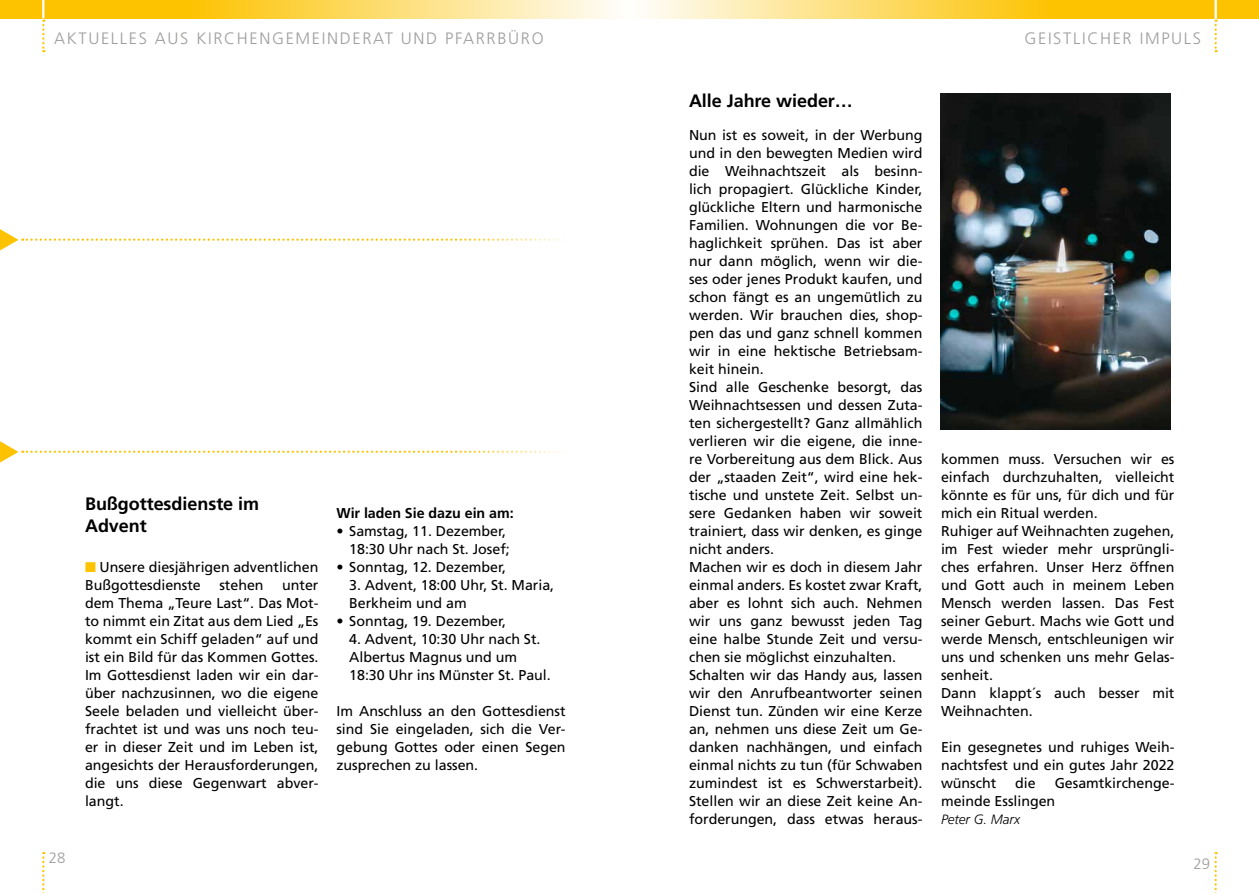
<style>
.page{position:relative;width:1259px;height:893px;background:#fff}
.page>*{position:absolute;margin:0;border:0;box-sizing:border-box;transform-origin:0 0}
.t1{font:700 18px/21.6px "Frutiger";letter-spacing:-.005em;color:#000}
.t2{font:300 16.5px "Frutiger";letter-spacing:.1em;color:#9d9d9c}
.t3{font:300 15px "Frutiger";color:#9d9d9c}
.t4{font:14.25px/18px "Frutiger";letter-spacing:-.005em;color:#000}
.t5{font:700 14.25px "Frutiger";letter-spacing:-.005em;color:#000}
.t6{font:italic 300 13.5px "Frutiger";letter-spacing:-.005em;color:#000}
.s1{color:#fdc300}
</style>
<div class="page">
<svg style="left:42px;top:852px;width:2px;height:41px"></svg>
<svg style="left:1214px;top:852px;width:2px;height:41px"></svg>
<svg style="left:0;top:0;width:614px;height:18px;background:#fdd655"></svg>
<svg style="left:645px;top:0;width:614px;height:18px;background:#fdd551"></svg>
<svg style="left:42px;top:0;width:2px;height:52px"></svg>
<svg style="left:1214px;top:0;width:2px;height:52px"></svg>
<svg style="left:0;top:229px;width:564px;height:21px"></svg>
<svg style="left:0;top:441px;width:564px;height:22px"></svg>
<img style="left:940px;top:94px;width:230px;height:335px">
<p class="t2" style="left:54px;top:29px;width:491px">AKTUELLES AUS KIRCHENGEMEINDERAT UND PFARRBÜRO</p>
<p class="t2" style="left:1024px;top:29px;width:178px">GEISTLICHER IMPULS</p>
<p class="t3" style="left:49px;top:849px;width:18px">28</p>
<p class="t1" style="left:85px;top:493px;width:176px">Bußgottesdienste im<br>Advent</p>
<p class="t4" style="left:85px;top:558px;width:235px"><span class="s1">■</span> Unsere diesjährigen adventlichen<br>Bußgottesdienste</p>
<p class="t4" style="left:219px;top:576px;width:46px">stehen</p>
<p class="t4" style="left:85px;top:576px;width:235px;text-align:justify;text-indent:197px">unter dem Thema „Teure Last“. Das Mot&shy;to nimmt ein Zitat aus dem Lied „Es kommt ein Schiff geladen“ auf und ist ein Bild für das Kommen Gottes.<br>Im Gottesdienst laden wir ein dar&shy;über nachzusinnen, wo die eigene Seele beladen und vielleicht über&shy;frachtet ist und was uns noch teu&shy;er in dieser Zeit und im Leben ist, angesichts der Herausforderungen, die uns diese Gegenwart abver&shy;langt.</p>
<p class="t5" style="left:336px;top:505px;width:179px">Wir laden Sie dazu ein am:</p>
<p class="t4" style="left:336px;top:522px;width:175px;text-align:right">• Samstag, 11. Dezember,<br>18:30 Uhr nach St. Josef;</p>
<p class="t4" style="left:336px;top:558px;width:171px">• Sonntag, 12. Dezember,</p>
<p class="t4" style="left:349px;top:576px;width:206px">3. Advent, 18:00 Uhr, St. Maria,<br>Berkheim und am</p>
<p class="t4" style="left:336px;top:612px;width:171px">• Sonntag, 19. Dezember,</p>
<p class="t4" style="left:349px;top:630px;width:203px">4. Advent, 10:30 Uhr nach St.<br>Albertus Magnus und um<br>18:30 Uhr ins Münster St. Paul.</p>
<p class="t4" style="left:336px;top:702px;width:231px;text-align:justify">Im Anschluss an den Gottesdienst sind Sie eingeladen, sich die Ver&shy;gebung Gottes oder einen Segen zusprechen zu lassen.</p>
<p class="t1" style="left:689px;top:90px;width:165px">Alle Jahre wieder…</p>
<p class="t4" style="left:689px;top:126px;width:235px">Nun ist es soweit, in der Werbung und in den bewegten Medien wird die Weihnachtszeit als besinn&shy;lich propagiert. Glückliche Kinder, glückliche Eltern und harmonische<br>Familien. Wohnungen die vor Be&shy;haglichkeit sprühen. Das ist aber nur dann möglich, wenn wir die&shy;ses oder jenes Produkt kaufen, und schon fängt es an ungemütlich zu werden. Wir brauchen dies, shop&shy;pen das und ganz schnell kommen wir in eine hektische Betriebsam&shy;keit hinein.<br>Sind alle Geschenke besorgt, das<br>Weihnachtsessen und dessen Zuta&shy;ten sichergestellt? Ganz allmählich verlieren wir die eigene, die inne&shy;re Vorbereitung aus dem Blick. Aus der „staaden Zeit“, wird eine hek&shy;tische und unstete Zeit. Selbst un&shy;sere Gedanken haben wir soweit trainiert, dass wir denken, es ginge nicht anders.<br>Machen wir es doch in diesem Jahr einmal anders. Es kostet zwar Kraft, aber es lohnt sich auch. Nehmen wir uns ganz bewusst jeden Tag eine halbe Stunde Zeit und versu&shy;chen sie möglichst einzuhalten.<br>Schalten wir das Handy aus, lassen wir den Anrufbeantworter seinen<br>Dienst tun. Zünden wir eine Kerze an, nehmen uns diese Zeit um Ge&shy;danken nachhängen, und einfach einmal nichts zu tun (für Schwaben zumindest ist es Schwerstarbeit).<br>Stellen wir an diese Zeit keine An&shy;forderungen, dass etwas heraus-</p>
<p class="t4" style="left:941px;top:450px;width:235px">kommen muss. Versuchen wir es einfach durchzuhalten, vielleicht könnte es für uns, für dich und für mich ein Ritual werden.<br>Ruhiger auf Weihnachten zugehen, im Fest wieder mehr ursprüngli&shy;ches erfahren. Unser Herz öffnen und Gott auch in meinem Leben<br>Mensch werden lassen. Das Fest seiner Geburt. Machs wie Gott und werde Mensch, entschleunigen wir uns und schenken uns mehr Gelas&shy;senheit.<br>Dann klappt´s auch besser mit<br>Weihnachten.</p>
<p class="t4" style="left:941px;top:738px;width:235px;text-align:justify">Ein gesegnetes und ruhiges Weih&shy;nachtsfest und ein gutes Jahr 2022 wünscht</p>
<p class="t4" style="left:941px;top:774px;width:235px;text-indent:114px">Gesamtkirchenge&shy;meinde Esslingen</p>
<p class="t6" style="left:941px;top:812px;width:81px">Peter G. Marx</p>
<p class="t4" style="left:1015px;top:774px;width:22px">die</p>
<p class="t3" style="left:1193px;top:855px;width:18px">29</p>
</div>
